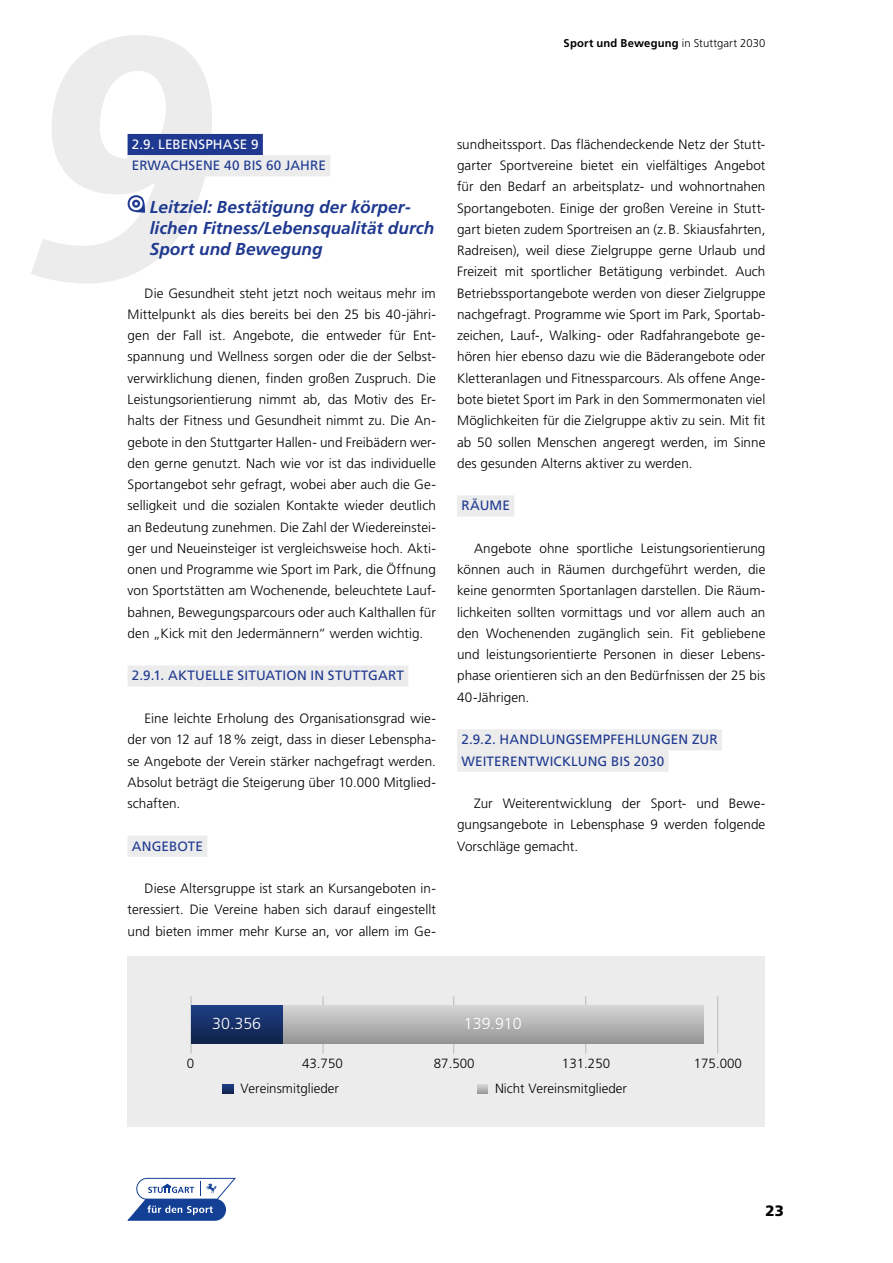
<style>
.page{position:relative;width:893px;height:1263px;background:#fff}
.page>*{position:absolute;margin:0;border:0;box-sizing:border-box;transform-origin:0 0}
.t1{font:italic 700 344.25px "Frutiger";color:#ececed}
.t2{font:italic 700 17.25px/21.3px "Frutiger";color:#1e398f}
.t3{font:300 16.05px "Frutiger";color:#fff}
.t4{font:900 15px "Frutiger";color:#000}
.t5{font:300 13.5px/21.3px "Frutiger";letter-spacing:.005em;color:#000;text-align:justify}
.t6{font:13.5px/21.3px "Frutiger";letter-spacing:.01em;color:#1e398f}
.t7{font:13.5px "Frutiger";letter-spacing:.01em;color:#fff}
.t8{font:300 13.35px "Frutiger";color:#020204}
.t9{font:700 11.25px "Frutiger";letter-spacing:.015em;color:#000}
.s1{font-weight:300}
</style>
<div class="page">
<svg style="left:128px;top:1178px;width:108px;height:42px"></svg>
<div style="left:128px;top:134px;width:135px;height:21px;background:#1e398f"></div>
<div style="left:128px;top:155px;width:202px;height:21px;background:#ececed"></div>
<div style="left:128px;top:665px;width:280px;height:22px;background:#ececed"></div>
<div style="left:128px;top:836px;width:79px;height:21px;background:#ececed"></div>
<svg style="left:127px;top:195px;width:19px;height:18px"></svg>
<div style="left:457px;top:495px;width:57px;height:22px;background:#ececed"></div>
<div style="left:457px;top:729px;width:265px;height:21px;background:#ececed"></div>
<div style="left:457px;top:750px;width:211px;height:22px;background:#ececed"></div>
<div style="left:128px;top:957px;width:637px;height:170px;background:#ececed"></div>
<hr style="left:191px;top:996px;width:1px;height:58px;background:#b8b8b8">
<hr style="left:323px;top:996px;width:1px;height:58px;background:#b8b8b8">
<hr style="left:453px;top:996px;width:1px;height:58px;background:#b8b8b8">
<hr style="left:585px;top:996px;width:1px;height:58px;background:#b8b8b8">
<hr style="left:717px;top:996px;width:1px;height:58px;background:#b8b8b8">
<svg style="left:282px;top:1006px;width:422px;height:37px;background:#b4b4b4"></svg>
<svg style="left:192px;top:1006px;width:90px;height:37px;background:#163067"></svg>
<svg style="left:222px;top:1084px;width:11px;height:10px"></svg>
<svg style="left:477px;top:1084px;width:11px;height:10px"></svg>
<h1 class="t1" style="left:23px;top:-42px;width:193px">9</h1>
<p class="t7" style="left:132px;top:136px;width:128px">2.9. LEBENSPHASE 9</p>
<p class="t6" style="left:132px;top:155px;width:196px">ERWACHSENE 40 BIS 60 JAHRE</p>
<p class="t2" style="left:150px;top:196px;width:286px">Leitziel: Bestätigung der körper&shy;lichen Fitness/Lebensqualität durch<br>Sport und Bewegung</p>
<p class="t5" style="left:128px;top:283px;width:310px;text-indent:17px">Die Gesundheit steht jetzt noch weitaus mehr im Mittelpunkt als dies bereits bei den 25 bis 40-jähri&shy;gen der Fall ist. Angebote, die entweder für Ent&shy;spannung und Wellness sorgen oder die der Selbst&shy;verwirklichung dienen, finden großen Zuspruch. Die Leistungsorientierung nimmt ab, das Motiv des Er&shy;halts der Fitness und Gesundheit nimmt zu. Die An&shy;gebote in den Stuttgarter Hallen- und Freibädern wer&shy;den gerne genutzt. Nach wie vor ist das individuelle Sportangebot sehr gefragt, wobei aber auch die Ge&shy;selligkeit und die sozialen Kontakte wieder deutlich an Bedeutung zunehmen. Die Zahl der Wiedereinstei&shy;ger und Neueinsteiger ist vergleichsweise hoch. Akti&shy;onen und Programme wie Sport im Park, die Öffnung von Sportstätten am Wochenende, beleuchtete Lauf&shy;bahnen, Bewegungsparcours oder auch Kalthallen für den „Kick mit den Jedermännern“ werden wichtig.</p>
<p class="t6" style="left:132px;top:665px;width:274px">2.9.1. AKTUELLE SITUATION IN STUTTGART</p>
<p class="t5" style="left:128px;top:708px;width:310px;text-indent:17px">Eine leichte Erholung des Organisationsgrad wie&shy;der von 12 auf 18% zeigt, dass in dieser Lebenspha&shy;se Angebote der Verein stärker nachgefragt werden.<br>Absolut beträgt die Steigerung über 10.000 Mitglied&shy;schaften.</p>
<p class="t6" style="left:132px;top:835px;width:73px">ANGEBOTE</p>
<p class="t5" style="left:128px;top:878px;width:310px;text-indent:17px">Diese Altersgruppe ist stark an Kursangeboten in&shy;teressiert. Die Vereine haben sich darauf eingestellt und bieten immer mehr Kurse an, vor allem im Ge-</p>
<p class="t9" style="left:564px;top:36px;width:203px">Sport und Bewegung <span class="s1">in Stuttgart 2030</span></p>
<p class="t5" style="left:457px;top:134px;width:310px">sundheitssport. Das flächendeckende Netz der Stutt&shy;garter Sportvereine bietet ein vielfältiges Angebot für den Bedarf an arbeitsplatz- und wohnortnahen Sportangeboten. Einige der großen Vereine in Stutt&shy;gart bieten zudem Sportreisen an (z.B. Skiausfahrten, Radreisen), weil diese Zielgruppe gerne Urlaub und Freizeit mit sportlicher Betätigung verbindet. Auch Betriebssportangebote werden von dieser Zielgruppe nachgefragt. Programme wie Sport im Park, Sportab&shy;zeichen, Lauf-, Walking- oder Radfahrangebote ge&shy;hören hier ebenso dazu wie die Bäderangebote oder Kletteranlagen und Fitnessparcours. Als offene Ange&shy;bote bietet Sport im Park in den Sommermonaten viel Möglichkeiten für die Zielgruppe aktiv zu sein. Mit fit ab 50 sollen Menschen angeregt werden, im Sinne des gesunden Alterns aktiver zu werden.</p>
<p class="t6" style="left:461px;top:495px;width:50px">RÄUME</p>
<p class="t5" style="left:457px;top:538px;width:310px;text-indent:17px">Angebote ohne sportliche Leistungsorientierung können auch in Räumen durchgeführt werden, die keine genormten Sportanlagen darstellen. Die Räum&shy;lichkeiten sollten vormittags und vor allem auch an den Wochenenden zugänglich sein. Fit gebliebene und leistungsorientierte Personen in dieser Lebens&shy;phase orientieren sich an den Bedürfnissen der 25 bis 40-Jährigen.</p>
<p class="t6" style="left:461px;top:729px;width:258px">2.9.2. HANDLUNGSEMPFEHLUNGEN ZUR<br>WEITERENTWICKLUNG BIS 2030</p>
<p class="t5" style="left:457px;top:793px;width:310px;text-indent:17px">Zur Weiterentwicklung der Sport- und Bewe&shy;gungsangebote in Lebensphase 9 werden folgende Vorschläge gemacht.</p>
<p class="t3" style="left:212px;top:1014px;width:50px">30.356</p>
<p class="t3" style="left:464px;top:1014px;width:59px">139.910</p>
<p class="t8" style="left:187px;top:1055px;width:9px">0</p>
<p class="t8" style="left:302px;top:1055px;width:42px">43.750</p>
<p class="t8" style="left:434px;top:1055px;width:42px">87.500</p>
<p class="t8" style="left:562px;top:1055px;width:50px">131.250</p>
<p class="t8" style="left:694px;top:1055px;width:50px">175.000</p>
<p class="t8" style="left:240px;top:1081px;width:100px">Vereinsmitglieder</p>
<p class="t8" style="left:495px;top:1081px;width:133px">Nicht Vereinsmitglieder</p>
<p class="t4" style="left:765px;top:1201px;width:20px">23</p>
</div>
